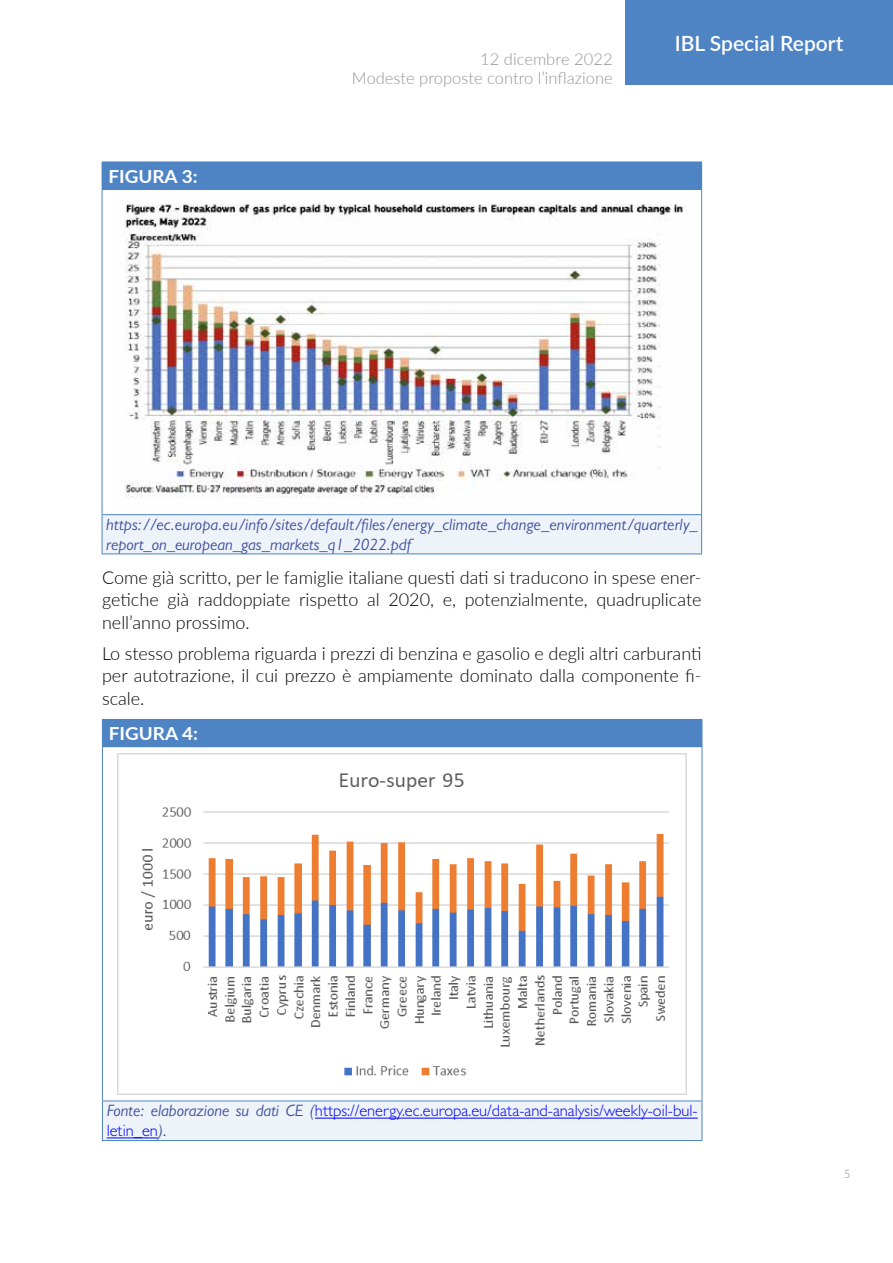
<style>
.page{position:relative;width:893px;height:1263px;background:#fff}
.page>*{position:absolute;margin:0;border:0;box-sizing:border-box;transform-origin:0 0}
.t1{font:600 21px "Lato";color:#fff}
.t2{font:300 18px/22.5px "Lato";color:#000;text-align:justify}
.t3{font:700 18px "Lato";color:#fff;scale:1.05 1}
.t4{font:italic 16.5px/19.5px "Gill Sans MT Pro";letter-spacing:.005em;color:#3e4d9c}
.t5{font:300 16.5px/19.8px "Gill Sans MT Pro";color:#00f}
.t6{font:300 16.5px/19px "Lato";color:#939598;text-align:right}
.t7{font:300 12px "Gill Sans MT Pro";color:#939598}
.s1{font-weight:400;font-style:italic;color:#3e4d9c}
</style>
<div class="page">
<div style="left:625px;top:0;width:268px;height:85px;background:#4e84c4"></div>
<div style="left:102px;top:162px;width:600px;height:27px;background:#4e84c4"></div>
<div style="left:102px;top:515px;width:600px;height:39px;background:#edf3f9"></div>
<hr style="left:102px;top:189px;width:600px;height:1px;background:#4e84c4">
<hr style="left:102px;top:190px;width:1px;height:324px;background:#4e84c4">
<hr style="left:701px;top:190px;width:1px;height:324px;background:#4e84c4">
<hr style="left:102px;top:514px;width:600px;height:1px;background:#4e84c4">
<hr style="left:102px;top:515px;width:1px;height:38px;background:#4e84c4">
<hr style="left:701px;top:515px;width:1px;height:38px;background:#4e84c4">
<hr style="left:102px;top:553px;width:600px;height:1px;background:#4e84c4">
<img style="left:125px;top:203px;width:562px;height:295px">
<div style="left:102px;top:719px;width:600px;height:28px;background:#4e84c4"></div>
<div style="left:102px;top:1101px;width:600px;height:39px;background:#edf3f9"></div>
<svg style="left:702px;top:720px;width:1px;height:26px"></svg>
<hr style="left:102px;top:747px;width:1px;height:353px;background:#4e84c4">
<hr style="left:702px;top:747px;width:1px;height:353px;background:#4e84c4">
<hr style="left:102px;top:1100px;width:600px;height:1px;background:#4e84c4">
<hr style="left:102px;top:1101px;width:1px;height:39px;background:#4e84c4">
<hr style="left:702px;top:1101px;width:1px;height:39px;background:#4e84c4">
<hr style="left:102px;top:1140px;width:600px;height:1px;background:#4e84c4">
<img style="left:118px;top:753px;width:568px;height:341px">
<hr style="left:315px;top:1118px;width:383px;height:1px;background:#00f">
<hr style="left:107px;top:1137px;width:51px;height:1px;background:#00f">
<p class="t3" style="left:108px;top:163px;width:86px">FIGURA 3:</p>
<p class="t6" style="left:352px;top:49px;width:262px">12 dicembre 2022<br>Modeste proposte contro l’inflazione</p>
<p class="t1" style="left:675px;top:28px;width:170px">IBL Special Report</p>
<p class="t4" style="left:106px;top:515px;width:593px">https://ec.europa.eu/info/sites/default/files/energy_climate_change_environment/quarterly_ report_on_european_gas_markets_q1_2022.pdf</p>
<p class="t2" style="left:102px;top:565px;width:601px">Come già scritto, per le famiglie italiane questi dati si traducono in spese ener&shy;getiche già raddoppiate rispetto al 2020, e, potenzialmente, quadruplicate nell’anno prossimo.</p>
<p class="t2" style="left:102px;top:641px;width:601px">Lo stesso problema riguarda i prezzi di benzina e gasolio e degli altri carburanti per autotrazione, il cui prezzo è ampiamente dominato dalla componente fi&shy;scale.</p>
<p class="t3" style="left:109px;top:720px;width:86px">FIGURA 4:</p>
<p class="t5" style="left:107px;top:1101px;width:593px"><span class="s1">Fonte: elaborazione su dati CE (</span>https://energy.ec.europa.eu/data-and-analysis/weekly-oil-bul&shy;letin_en<span class="s1">).</span></p>
<p class="t7" style="left:844px;top:1167px;width:7px">5</p>
</div>
